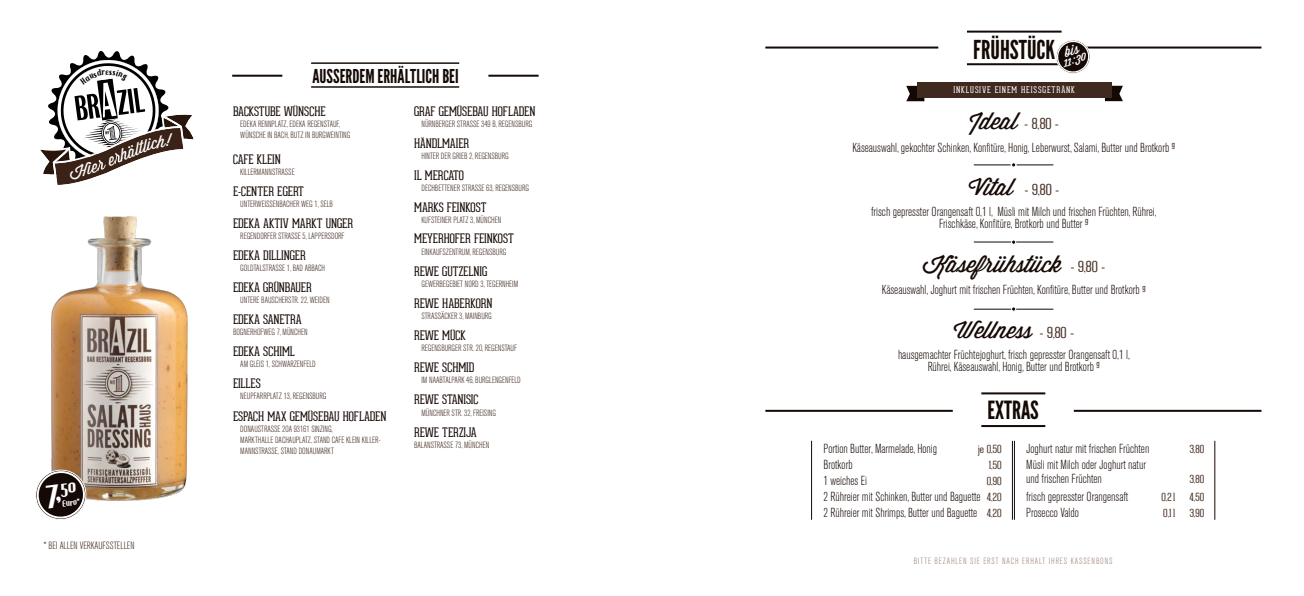
<style>
.page{position:relative;width:1304px;height:596px;background:#fff}
.page>*{position:absolute;margin:0;border:0;box-sizing:border-box;transform-origin:0 0}
.t1{font:33.2px "Hamburger Heaven";color:#fff}
.t2{font:26px "League Gothic";color:#140904}
.t3{font:25px "League Gothic";color:#140904}
.t4{font:23px "Wisdom Script AI";color:#140904}
.t5{font:19.1px "League Gothic";color:#140904}
.t6{font:100 15px "Geared Slab";color:#4c3429}
.t7{font:14px "Wisdom Script AI";color:#fff}
.t8{font:300 condensed 13px/12px "Akzidenz Grotesk BQ";color:#140904;text-align:center}
.t9{font:100 12.8px "Geared Slab";color:#140904}
.t10{font:100 11px "Geared Slab";letter-spacing:.01em;color:#4c3429}
.t11{font:300 condensed 10.4px "Akzidenz Grotesk BQ";color:#40291e}
.t12{font:300 condensed 9px/11px "Akzidenz Grotesk BQ";color:#40291e}
.t13{font:300 condensed 9px "Akzidenz Grotesk BQ";letter-spacing:.1em;color:#9b8277}
.t14{font:100 9px "Geared Slab";letter-spacing:.1em;color:#fff}
.t15{font:8.9px "Hamburger Heaven";color:#fff}
.s1{font-family:"Wisdom Script AI";font-weight:400;font-size:23px;color:#140904}
.s2{font-family:"Geared Slab";font-weight:100;font-size:15px;color:#4c3429}
.s3{font-family:"Geared Slab";font-weight:100;font-stretch:normal;font-size:11px;color:#4c3429}
</style>
<div class="page">
<img style="left:51px;top:216px;width:137px;height:285px">
<hr style="left:311px;top:62px;width:148px;height:2px;background:#140904">
<hr style="left:311px;top:86px;width:148px;height:2px;background:#140904">
<hr style="left:488px;top:75px;width:51px;height:2px;background:#140904">
<hr style="left:232px;top:75px;width:50px;height:2px;background:#140904">
<hr style="left:967px;top:31px;width:95px;height:2px;background:#140904">
<hr style="left:967px;top:63px;width:95px;height:2px;background:#140904">
<hr style="left:765px;top:46px;width:173px;height:2px;background:#140904">
<hr style="left:1085px;top:46px;width:176px;height:2px;background:#140904">
<hr style="left:981px;top:392px;width:64px;height:2px;background:#140904">
<hr style="left:765px;top:409px;width:188px;height:2px;background:#140904">
<hr style="left:1074px;top:409px;width:187px;height:2px;background:#140904">
<hr style="left:981px;top:425px;width:64px;height:2px;background:#140904">
<hr style="left:811px;top:440px;width:1px;height:79px;background:#140904">
<hr style="left:1215px;top:440px;width:1px;height:79px;background:#140904">
<hr style="left:1012px;top:440px;width:1px;height:79px;background:#140904">
<hr style="left:1014px;top:440px;width:1px;height:79px;background:#140904">
<hr style="left:974px;top:165px;width:79px;height:1px;background:#140904">
<div style="left:1010px;top:162px;width:7px;height:6px;border:2px solid #fff;border-radius:50%"></div>
<hr style="left:974px;top:242px;width:79px;height:1px;background:#140904">
<svg style="left:1011px;top:240px;width:5px;height:4px"></svg>
<hr style="left:974px;top:309px;width:79px;height:1px;background:#140904">
<svg style="left:1011px;top:307px;width:5px;height:4px"></svg>
<svg style="left:906px;top:86px;width:18px;height:15px"></svg>
<svg style="left:1105px;top:86px;width:18px;height:15px"></svg>
<div style="left:918px;top:82px;width:194px;height:15px;background:#40291e"></div>
<svg style="left:35px;top:466px;width:54px;height:54px"></svg>
<svg style="left:40px;top:51px;width:154px;height:134px"></svg>
<svg style="left:1055px;top:40px;width:37px;height:34px"></svg>
<h1 class="t1" style="left:42px;top:471px;width:33px;rotate:-8deg">7,<sup>50</sup></h1>
<p class="t15" style="left:62px;top:498px;width:19px;rotate:-7deg">Euro*</p>
<p class="t11" style="left:43px;top:540px;width:93px">* BEI ALLEN VERKAUFSSTELLEN</p>
<h3 class="t5" style="left:312px;top:65px;width:148px">AUSSERDEM ERHÄLTLICH BEI</h3>
<h3 class="t9" style="left:233px;top:104px;width:94px">BACKSTUBE WÜNSCHE</h3>
<p class="t12" style="left:240px;top:119px;width:112px">EDEKA RENNPLATZ, EDEKA REGENSTAUF,<br>WÜNSCHE IN BACH, BUTZ IN BURGWEINTING</p>
<h3 class="t9" style="left:233px;top:152px;width:49px">CAFE KLEIN</h3>
<p class="t12" style="left:240px;top:167px;width:56px">KILLERMANNSTRASSE</p>
<h3 class="t9" style="left:233px;top:184px;width:73px">E-CENTER EGERT</h3>
<p class="t12" style="left:240px;top:199px;width:94px">UNTERWEISSENBACHER WEG 1, SELB</p>
<h3 class="t9" style="left:233px;top:216px;width:122px">EDEKA AKTIV MARKT UNGER</h3>
<p class="t12" style="left:240px;top:231px;width:106px">REGENDORFER STRASSE 5, LAPPERSDORF</p>
<h3 class="t9" style="left:233px;top:248px;width:74px">EDEKA DILLINGER</h3>
<p class="t12" style="left:240px;top:263px;width:86px">GOLDTALSTRASSE 1, BAD ABBACH</p>
<h3 class="t9" style="left:233px;top:280px;width:80px">EDEKA GRÜNBAUER</h3>
<p class="t12" style="left:240px;top:295px;width:91px">UNTERE BAUSCHERSTR. 22, WEIDEN</p>
<h3 class="t9" style="left:233px;top:312px;width:70px">EDEKA SANETRA</h3>
<p class="t12" style="left:233px;top:327px;width:76px">BOGNERHOFWEG 7, MÜNCHEN</p>
<h3 class="t9" style="left:233px;top:344px;width:63px">EDEKA SCHIML</h3>
<p class="t12" style="left:240px;top:359px;width:77px">AM GLEIS 1, SCHWARZENFELD</p>
<h3 class="t9" style="left:233px;top:376px;width:29px">EILLES</h3>
<p class="t12" style="left:240px;top:391px;width:88px">NEUPFARRPLATZ 13, REGENSBURG</p>
<h3 class="t9" style="left:233px;top:408px;width:155px">ESPACH MAX GEMÜSEBAU HOFLADEN</h3>
<p class="t12" style="left:240px;top:423px;width:142px">DONAUSTRASSE 20A 93161 SINZING,<br>MARKTHALLE DACHAUPLATZ, STAND CAFE KLEIN KILLER-<br>MANNSTRASSE, STAND DONAUMARKT</p>
<h3 class="t9" style="left:414px;top:104px;width:123px">GRAF GEMÜSEBAU HOFLADEN</h3>
<p class="t12" style="left:421px;top:119px;width:112px">NÜRNBERGER STRASSE 349 B, REGENSBURG</p>
<h3 class="t9" style="left:414px;top:136px;width:57px">HÄNDLMAIER</h3>
<p class="t12" style="left:421px;top:151px;width:89px">HINTER DER GRIEB 2, REGENSBURG</p>
<h3 class="t9" style="left:414px;top:168px;width:51px">IL MERCATO</h3>
<p class="t12" style="left:421px;top:183px;width:109px">DECHBETTENER STRASSE 63, REGENSBURG</p>
<h3 class="t9" style="left:414px;top:199px;width:74px">MARKS FEINKOST</h3>
<p class="t12" style="left:421px;top:214px;width:81px">KUFSTEINER PLATZ 3, MÜNCHEN</p>
<h3 class="t9" style="left:414px;top:231px;width:101px">MEYERHOFER FEINKOST</h3>
<p class="t12" style="left:421px;top:247px;width:86px">EINKAUFSZENTRUM, REGENSBURG</p>
<h3 class="t9" style="left:414px;top:263px;width:74px">REWE GUTZELNIG</h3>
<p class="t12" style="left:421px;top:279px;width:98px">GEWERBEGEBIET NORD 3, TEGERNHEIM</p>
<h3 class="t9" style="left:414px;top:296px;width:80px">REWE HABERKORN</h3>
<p class="t12" style="left:421px;top:311px;width:72px">STRASSÄCKER 3, MAINBURG</p>
<h3 class="t9" style="left:414px;top:328px;width:53px">REWE MÜCK</h3>
<p class="t12" style="left:421px;top:343px;width:97px">REGENSBURGER STR. 20, REGENSTAUF</p>
<h3 class="t9" style="left:414px;top:360px;width:62px">REWE SCHMID</h3>
<p class="t12" style="left:421px;top:375px;width:101px">IM NAABTALPARK 46, BURGLENGENFELD</p>
<h3 class="t9" style="left:414px;top:392px;width:66px">REWE STANISIC</h3>
<p class="t12" style="left:421px;top:407px;width:76px">MÜNCHNER STR. 32, FREISING</p>
<h3 class="t9" style="left:414px;top:424px;width:64px">REWE TERZIJA</h3>
<p class="t12" style="left:414px;top:439px;width:77px">BALANSTRASSE 73, MÜNCHEN</p>
<h2 class="t2" style="left:973px;top:34px;width:84px">FRÜHSTÜCK</h2>
<h3 class="t7" style="left:1060px;top:52px;width:25px;rotate:-19deg">11:30</h3>
<p class="t14" style="left:954px;top:84px;width:123px">INKLUSIVE EINEM HEISSGETRÄNK</p>
<h3 class="t6" style="left:969px;top:115px;width:92px"><span class="s1">Ideal</span> - 8,80 -</h3>
<h3 class="t8" style="left:852px;top:142px;width:324px">Käseauswahl, gekochter Schinken, Konfitüre, Honig, Leberwurst, Salami, Butter und Brotkorb <sup>g</sup></h3>
<h3 class="t6" style="left:968px;top:181px;width:92px"><span class="s1">Vital</span> - 9,80 -</h3>
<h3 class="t8" style="left:871px;top:206px;width:287px">frisch gepresster Orangensaft 0,1 l, Müsli mit Milch und frischen Früchten, Rührei,<br>Frischkäse, Konfitüre, Brotkorb und Butter <sup>g</sup></h3>
<h3 class="t4" style="left:922px;top:245px;width:184px">Käsefrühstück <span class="s2">- 9,80 -</span></h3>
<h3 class="t8" style="left:882px;top:284px;width:265px">Käseauswahl, Joghurt mit frischen Früchten, Konfitüre, Butter und Brotkorb <sup>g</sup></h3>
<h3 class="t4" style="left:954px;top:312px;width:122px">Wellness <span class="s2">- 9,80 -</span></h3>
<h3 class="t8" style="left:898px;top:348px;width:233px">hausgemachter Früchtejoghurt, frisch gepresster Orangensaft 0,1 l,<br>Rührei, Käseauswahl, Honig, Butter und Brotkorb <sup>g</sup></h3>
<h3 class="t3" style="left:987px;top:395px;width:53px">EXTRAS</h3>
<h3 class="t8" style="left:823px;top:442px;width:115px">Portion Butter, Marmelade, Honig</h3>
<p class="t10" style="left:978px;top:442px;width:25px">je 0,50</p>
<h3 class="t8" style="left:823px;top:458px;width:31px">Brotkorb</h3>
<p class="t10" style="left:989px;top:458px;width:14px">1,50</p>
<h3 class="t8" style="left:823px;top:474px;width:45px">1 weiches Ei</h3>
<p class="t10" style="left:987px;top:474px;width:16px">0,90</p>
<h3 class="t8" style="left:823px;top:488px;width:180px;line-height:16px;text-align:left">2 Rühreier mit Schinken, Butter und Baguette <span class="s3">4,20<br></span>2 Rühreier mit Shrimps, Butter und Baguette <span class="s3">4,20</span></h3>
<h3 class="t8" style="left:1026px;top:442px;width:125px">Joghurt natur mit frischen Früchten</h3>
<p class="t10" style="left:1190px;top:442px;width:16px">3,80</p>
<h3 class="t8" style="left:1026px;top:457px;width:121px;line-height:14px;text-align:left">Müsli mit Milch oder Joghurt natur und frischen Früchten</h3>
<p class="t10" style="left:1190px;top:472px;width:16px">3,80</p>
<h3 class="t8" style="left:1026px;top:490px;width:104px">frisch gepresster Orangensaft</h3>
<p class="t10" style="left:1161px;top:490px;width:15px">0,2l</p>
<p class="t10" style="left:1190px;top:490px;width:16px">4,50</p>
<h3 class="t8" style="left:1026px;top:506px;width:54px">Prosecco Valdo</h3>
<p class="t10" style="left:1163px;top:506px;width:13px">0,1l</p>
<p class="t10" style="left:1190px;top:506px;width:16px">3,90</p>
<p class="t13" style="left:914px;top:556px;width:200px">BITTE BEZAHLEN SIE ERST NACH ERHALT IHRES KASSENBONS</p>
</div>
